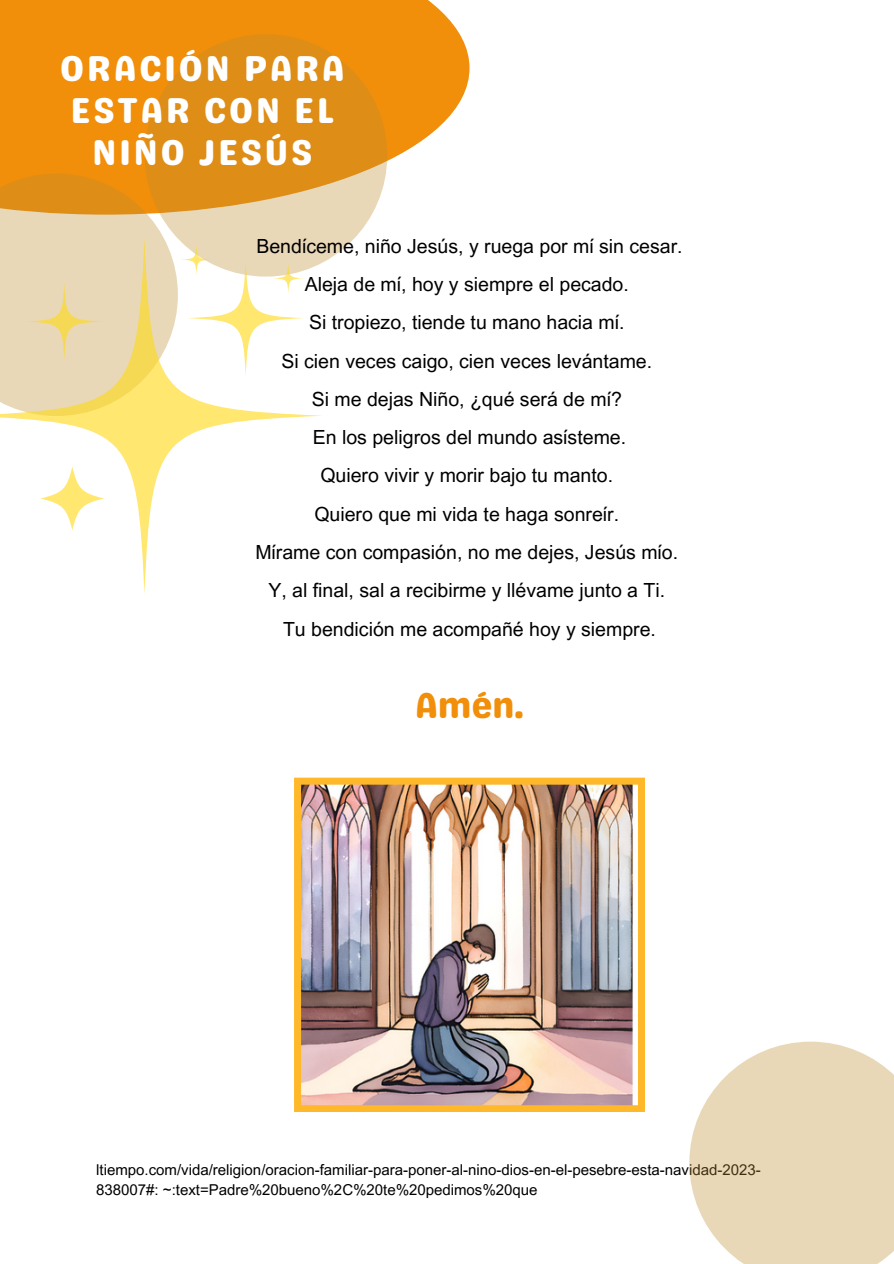
<style>
.page{position:relative;width:894px;height:1264px;background:#fff}
.page>*{position:absolute;margin:0;border:0;box-sizing:border-box;transform-origin:0 0}
.t1{font:36px "Genty Sans";color:#f18e0a}
.t2{font:35.85px/42px "Genty Sans";letter-spacing:.065em;color:#fff;text-align:center}
.t3{font:19.5px "Arial MT Pro";color:#000}
.t4{font:15px/20.2px "Arial MT Pro";color:#000}
</style>
<div class="page">
<div style="left:0;top:0;width:469px;height:215px;background:#f18e0a"></div>
<svg style="left:145px;top:34px;width:242px;height:242px;background:#e09d39"></svg>
<svg style="left:0;top:174px;width:178px;height:63px"></svg>
<svg style="left:0;top:237px;width:323px;height:356px"></svg>
<svg style="left:24px;top:282px;width:80px;height:79px;background:#e9d8ab"></svg>
<svg style="left:187px;top:260px;width:117px;height:116px"></svg>
<svg style="left:272px;top:262px;width:32px;height:32px"></svg>
<svg style="left:180px;top:244px;width:32px;height:31px"></svg>
<svg style="left:689px;top:1041px;width:204px;height:222px;background:#eaddc1"></svg>
<img style="left:294px;top:777px;width:350px;height:335px">
<h3 class="t2" style="left:60px;top:47px;width:286px">ORACIÓN PARA<br>ESTAR CON EL<br>NIÑO JESÚS</h3>
<h3 class="t3" style="left:256px;top:239px;width:427px">Bendíceme, niño Jesús, y ruega por mí sin cesar.</h3>
<h3 class="t3" style="left:304px;top:277px;width:325px">Aleja de mí, hoy y siempre el pecado.</h3>
<h3 class="t3" style="left:309px;top:315px;width:317px">Si tropiezo, tiende tu mano hacia mí.</h3>
<h3 class="t3" style="left:281px;top:353px;width:372px">Si cien veces caigo, cien veces levántame.</h3>
<h3 class="t3" style="left:311px;top:392px;width:311px">Si me dejas Niño, ¿qué será de mí?</h3>
<h3 class="t3" style="left:313px;top:430px;width:315px">En los peligros del mundo asísteme.</h3>
<h3 class="t3" style="left:320px;top:468px;width:294px">Quiero vivir y morir bajo tu manto.</h3>
<h3 class="t3" style="left:314px;top:506px;width:306px">Quiero que mi vida te haga sonreír.</h3>
<h3 class="t3" style="left:255px;top:545px;width:424px">Mírame con compasión, no me dejes, Jesús mío.</h3>
<h3 class="t3" style="left:268px;top:583px;width:398px">Y, al final, sal a recibirme y llévame junto a Ti.</h3>
<h2 class="t3" style="left:283px;top:621px;width:374px">Tu bendición me acompañé hoy y siempre.</h2>
<p class="t1" style="left:415px;top:684px;width:110px">Amén.</p>
<h1 class="t4" style="left:96px;top:1161px;width:666px">ltiempo.com/vida/religion/oracion-familiar-para-poner-al-nino-dios-en-el-pesebre-esta-navidad-2023-<br>838007#: ~:text=Padre%20bueno%2C%20te%20pedimos%20que</h1>
</div>
